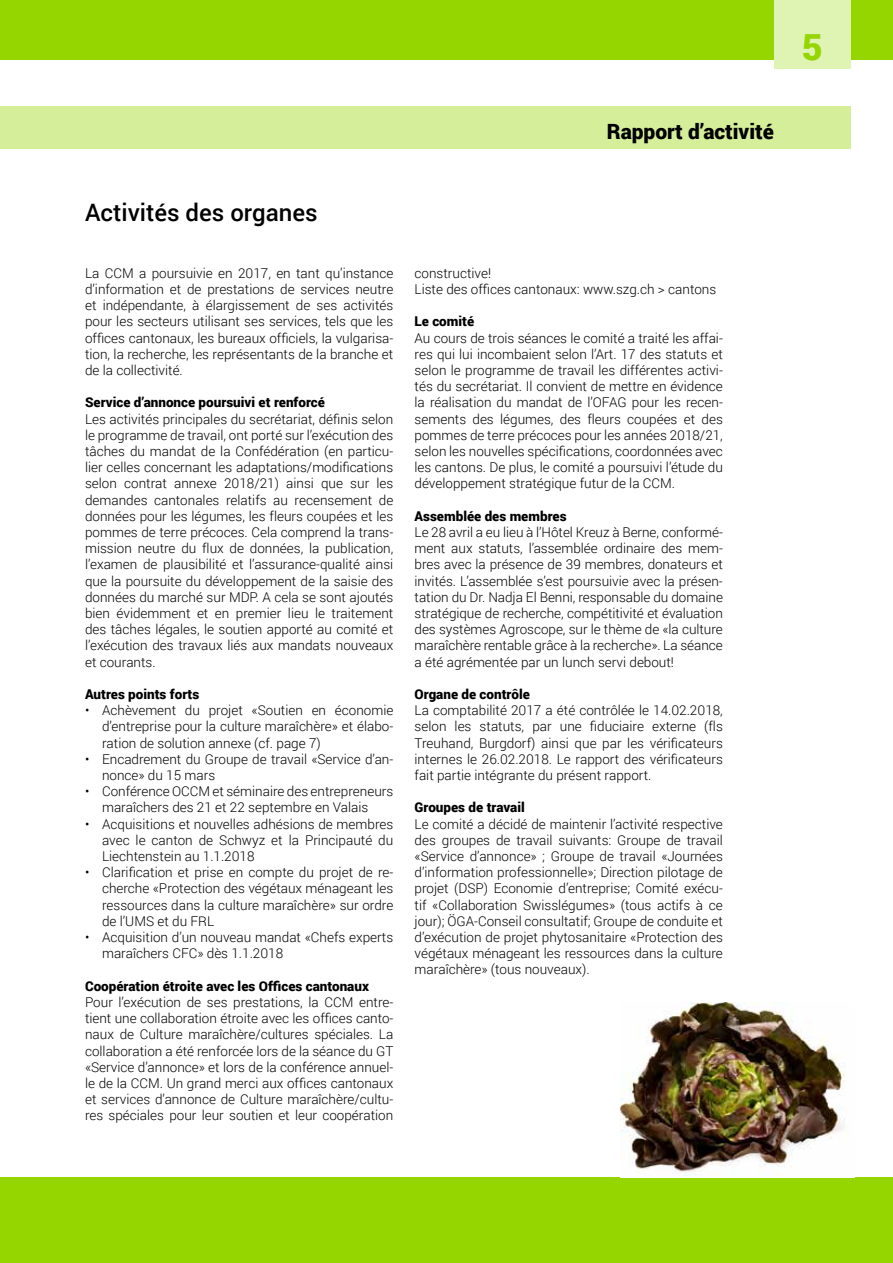
<style>
.page{position:relative;width:893px;height:1263px;background:#fff}
.page>*{position:absolute;margin:0;border:0;box-sizing:border-box;transform-origin:0 0}
.t1{font:900 36px "Roboto";color:#95d600}
.t2{font:500 24px "Roboto";color:#000}
.t3{font:900 21px "Roboto";color:#000}
.t4{font:300 13.5px/16.2px "Roboto";color:#000}
.t5{font:900 13.5px "Roboto";color:#000}
.s1{font-weight:900}
</style>
<div class="page">
<div style="left:0;top:0;width:893px;height:60px;background:#95d600"></div>
<div style="left:774px;top:0;width:76px;height:68px;background:#dff3b3"></div>
<div style="left:0;top:106px;width:850px;height:43px;background:#d5ee99"></div>
<div style="left:0;top:1178px;width:893px;height:85px;background:#95d600"></div>
<img style="left:620px;top:1003px;width:225px;height:173px">
<p class="t3" style="left:607px;top:116px;width:169px">Rapport d’activité</p>
<p class="t2" style="left:85px;top:195px;width:234px">Activités des organes</p>
<p class="t4" style="left:85px;top:264px;width:310px;text-align:justify">La CCM a poursuivie en 2017, en tant qu’instance d’information et de prestations de services neutre et indépendante, à élargissement de ses activités pour les secteurs utilisant ses services, tels que les offices cantonaux, les bureaux officiels, la vulgarisa&shy;tion, la recherche, les représentants de la branche et de la collectivité.</p>
<p class="t4" style="left:85px;top:394px;width:310px"><span class="s1">Service d’annonce poursuivi et renforcé<br></span>Les activités principales du secrétariat, définis selon le programme de travail, ont porté sur l’exécution des tâches du mandat de la Confédération (en particu&shy;lier celles concernant les adaptations/modifications selon contrat annexe 2018/21) ainsi que sur les demandes cantonales relatifs au recensement de données pour les légumes, les fleurs coupées et les pommes de terre précoces. Cela comprend la trans&shy;mission neutre du flux de données, la publication, l’examen de plausibilité et l’assurance-qualité ainsi que la poursuite du développement de la saisie des données du marché sur MDP. A cela se sont ajoutés bien évidemment et en premier lieu le traitement des tâches légales, le soutien apporté au comité et l’exécution des travaux liés aux mandats nouveaux et courants.</p>
<p class="t5" style="left:85px;top:685px;width:116px">Autres points forts</p>
<p class="t4" style="left:102px;top:702px;width:293px;text-align:justify;text-indent:-17px">• Achèvement du projet «Soutien en économie d’entreprise pour la culture maraîchère» et élabo&shy;ration de solution annexe (cf. page 7)</p>
<p class="t4" style="left:102px;top:750px;width:293px;text-indent:-17px">• Encadrement du Groupe de travail «Service d’an&shy;nonce» du 15 mars</p>
<p class="t4" style="left:85px;top:783px;width:310px;text-align:center">• Conférence OCCM et séminaire des entrepreneurs maraîchers des 21 et 22 septembre en Valais</p>
<p class="t4" style="left:102px;top:815px;width:293px;text-align:justify;text-indent:-17px">• Acquisitions et nouvelles adhésions de membres avec le canton de Schwyz et la Principauté du Liechtenstein au 1.1.2018</p>
<p class="t4" style="left:102px;top:864px;width:293px;text-align:justify;text-indent:-17px">• Clarification et prise en compte du projet de re&shy;cherche «Protection des végétaux ménageant les ressources dans la culture maraîchère» sur ordre de l’UMS et du FRL</p>
<p class="t4" style="left:102px;top:929px;width:293px;text-indent:-17px">• Acquisition d’un nouveau mandat «Chefs experts maraîchers CFC» dès 1.1.2018</p>
<p class="t4" style="left:85px;top:977px;width:310px"><span class="s1">Coopération étroite avec les Offices cantonaux </span>Pour l’exécution de ses prestations, la CCM entre&shy;tient une collaboration étroite avec les offices canto&shy;naux de Culture maraîchère/cultures spéciales. La collaboration a été renforcée lors de la séance du GT «Service d’annonce» et lors de la conférence annuel&shy;le de la CCM. Un grand merci aux offices cantonaux et services d’annonce de Culture maraîchère/cultu&shy;res spéciales pour leur soutien et leur coopération</p>
<p class="t4" style="left:415px;top:264px;width:303px">constructive!<br>Liste des offices cantonaux: www.szg.ch &gt; cantons</p>
<p class="t4" style="left:415px;top:313px;width:310px"><span class="s1">Le comité<br></span>Au cours de trois séances le comité a traité les affai&shy;res qui lui incombaient selon l’Art. 17 des statuts et selon le programme de travail les différentes activi&shy;tés du secrétariat. Il convient de mettre en évidence la réalisation du mandat de l’OFAG pour les recen&shy;sements des légumes, des fleurs coupées et des pommes de terre précoces pour les années 2018/21, selon les nouvelles spécifications, coordonnées avec les cantons. De plus, le comité a poursuivi l’étude du développement stratégique futur de la CCM.</p>
<p class="t4" style="left:415px;top:507px;width:310px"><span class="s1">Assemblée des membres<br></span>Le 28 avril a eu lieu à l’Hôtel Kreuz à Berne, conformé&shy;ment aux statuts, l’assemblée ordinaire des mem&shy;bres avec la présence de 39 membres, donateurs et invités. L’assemblée s’est poursuivie avec la présen&shy;tation du Dr. Nadja El Benni, responsable du domaine stratégique de recherche, compétitivité et évaluation des systèmes Agroscope, sur le thème de «la culture maraîchère rentable grâce à la recherche». La séance a été agrémentée par un lunch servi debout!</p>
<p class="t4" style="left:415px;top:686px;width:310px"><span class="s1">Organe de contrôle<br></span>La comptabilité 2017 a été contrôlée le 14.02.2018, selon les statuts, par une fiduciaire externe (fls Treuhand, Burgdorf) ainsi que par les vérificateurs internes le 26.02.2018. Le rapport des vérificateurs fait partie intégrante du présent rapport.</p>
<p class="t4" style="left:415px;top:799px;width:310px"><span class="s1">Groupes de travail<br></span>Le comité a décidé de maintenir l’activité respective des groupes de travail suivants: Groupe de travail «Service d’annonce» ; Groupe de travail «Journées d’information professionnelle»; Direction pilotage de projet (DSP) Economie d’entreprise; Comité exécu&shy;tif «Collaboration Swisslégumes» (tous actifs à ce jour); ÖGA-Conseil consultatif; Groupe de conduite et d’exécution de projet phytosanitaire «Protection des végétaux ménageant les ressources dans la culture maraîchère» (tous nouveaux).</p>
<p class="t1" style="left:802px;top:21px;width:22px">5</p>
</div>
